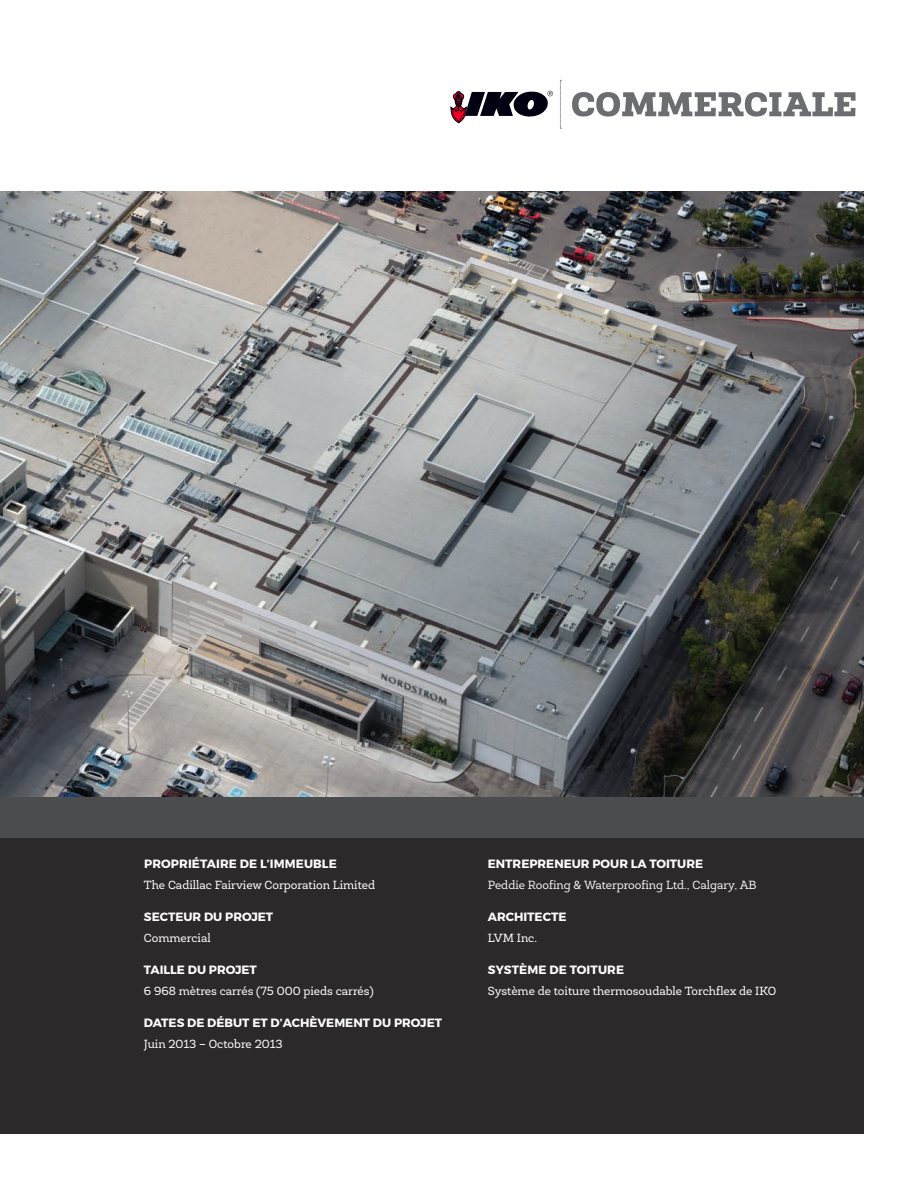
<style>
.page{position:relative;width:918px;height:1188px;background:#fff}
.page>*{position:absolute;margin:0;border:0;box-sizing:border-box;transform-origin:0 0}
.t1{font:12px "Newslab";color:#fff}
.t2{font:700 12px "Montserrat";color:#fff}
.t3{font:12px "Newslab";color:#fff}
</style>
<div class="page">
<img style="left:0;top:192px;width:864px;height:605px">
<div style="left:0;top:797px;width:864px;height:42px;background:#4b4c4d"></div>
<div style="left:0;top:839px;width:864px;height:295px;background:#2b292a"></div>
<svg style="left:450px;top:90px;width:103px;height:34px"></svg>
<svg style="left:560px;top:80px;width:1px;height:49px"></svg>
<svg style="left:572px;top:92px;width:284px;height:25px"></svg>
<p class="t2" style="left:144px;top:857px;width:194px">PROPRIÉTAIRE DE L’IMMEUBLE</p>
<p class="t1" style="left:144px;top:878px;width:233px">The Cadillac Fairview Corporation Limited</p>
<p class="t2" style="left:144px;top:910px;width:131px">SECTEUR DU PROJET</p>
<p class="t1" style="left:144px;top:931px;width:68px">Commercial</p>
<p class="t2" style="left:144px;top:962px;width:114px">TAILLE DU PROJET</p>
<p class="t1" style="left:144px;top:984px;width:231px">6 968 mètres carrés (75 000 pieds carrés)</p>
<p class="t2" style="left:144px;top:1015px;width:300px">DATES DE DÉBUT ET D’ACHÈVEMENT DU PROJET</p>
<p class="t1" style="left:144px;top:1036px;width:140px">Juin 2013 – Octobre 2013</p>
<p class="t2" style="left:488px;top:857px;width:217px">ENTREPRENEUR POUR LA TOITURE</p>
<p class="t3" style="left:488px;top:878px;width:270px">Peddie Roofing &amp; Waterproofing Ltd., Calgary, AB</p>
<p class="t2" style="left:488px;top:910px;width:80px">ARCHITECTE</p>
<p class="t1" style="left:488px;top:931px;width:51px">LVM Inc.</p>
<p class="t2" style="left:488px;top:962px;width:138px">SYSTÈME DE TOITURE</p>
<p class="t1" style="left:488px;top:984px;width:290px">Système de toiture thermosoudable Torchflex de IKO</p>
</div>
